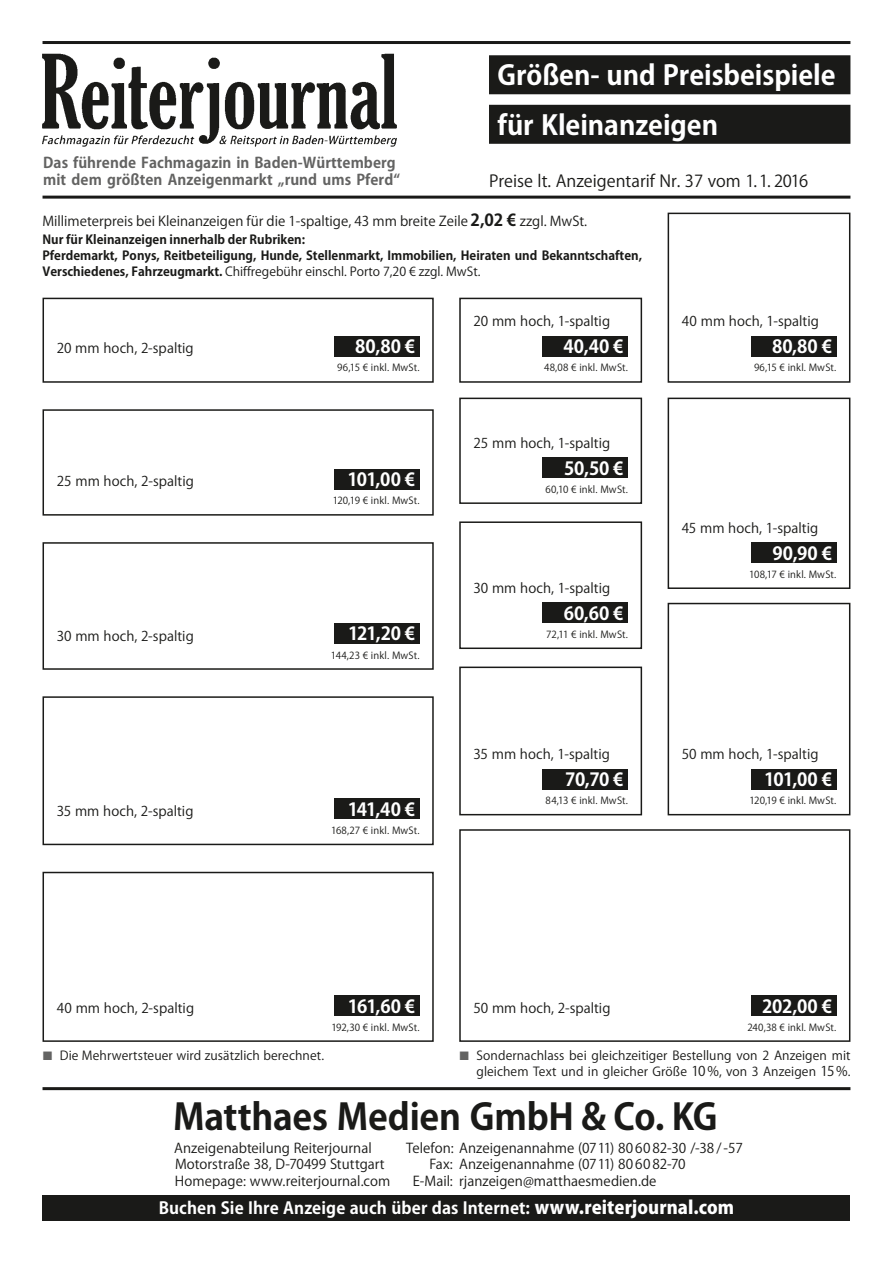
<style>
.page{position:relative;width:893px;height:1263px;background:#fff}
.page>*{position:absolute;margin:0;border:0;box-sizing:border-box;transform-origin:0 0}
.t1{font:700 36px "Koz Go Pro";letter-spacing:-.005em;color:#1a1a18}
.t2{font:700 27px/49.5px "Koz Go Pro";color:#fff}
.t3{font:700 18px "Koz Go Pro";letter-spacing:-.015em;color:#fff}
.t4{font:700 16.5px "Koz Go Pro";letter-spacing:.005em;color:#fff}
.t5{font:16.5px "Koz Go Pro";color:#1a1a18}
.t6{font:700 14.7px/17.2px "Koz Go Pro";letter-spacing:.005em;color:#636362}
.t7{font:13.5px/16.5px "Koz Go Pro";color:#1a1a18}
.t8{font:700 12.3px/16.2px "Koz Go Pro";color:#1a1a18}
.t9{font:12.3px/15.8px "Koz Go Pro";letter-spacing:.005em;color:#1a1a18}
.t10{font:9.75px "Koz Go Pro";letter-spacing:.015em;color:#1a1a18}
.s1{font-weight:700;font-size:16.5px}
.s2{font-weight:400}
.s3{font-size:13.5px}
.s4{font-weight:800;font-size:18px}
</style>
<div class="page">
<img style="left:42px;top:53px;width:355px;height:93px">
<div style="left:489px;top:55px;width:361px;height:39px;background:#1a1a18"></div>
<div style="left:489px;top:105px;width:361px;height:39px;background:#1a1a18"></div>
<hr style="left:43px;top:41px;width:807px;height:3px;background:#1a1a18">
<hr style="left:43px;top:1087px;width:807px;height:3px;background:#1a1a18">
<div style="left:43px;top:1195px;width:807px;height:25px;background:#1a1a18"></div>
<hr style="left:43px;top:196px;width:807px;height:3px;background:#1a1a18">
<div style="left:334px;top:336px;width:85px;height:20px;background:#1a1a18"></div>
<div style="left:43px;top:298px;width:391px;height:85px;border:2px solid #1a1a18"></div>
<div style="left:334px;top:469px;width:85px;height:20px;background:#1a1a18"></div>
<div style="left:43px;top:409px;width:391px;height:107px;border:2px solid #1a1a18"></div>
<div style="left:334px;top:623px;width:85px;height:20px;background:#1a1a18"></div>
<div style="left:43px;top:542px;width:391px;height:128px;border:2px solid #1a1a18"></div>
<div style="left:334px;top:799px;width:85px;height:20px;background:#1a1a18"></div>
<div style="left:43px;top:696px;width:391px;height:149px;border:2px solid #1a1a18"></div>
<div style="left:751px;top:995px;width:85px;height:20px;background:#1a1a18"></div>
<div style="left:459px;top:829px;width:391px;height:213px;border:2px solid #1a1a18"></div>
<div style="left:543px;top:769px;width:85px;height:20px;background:#1a1a18"></div>
<div style="left:459px;top:666px;width:183px;height:149px;border:2px solid #1a1a18"></div>
<div style="left:334px;top:995px;width:85px;height:20px;background:#1a1a18"></div>
<div style="left:43px;top:872px;width:391px;height:170px;border:2px solid #1a1a18"></div>
<div style="left:543px;top:457px;width:85px;height:21px;background:#1a1a18"></div>
<div style="left:459px;top:398px;width:183px;height:106px;border:2px solid #1a1a18"></div>
<div style="left:543px;top:603px;width:85px;height:20px;background:#1a1a18"></div>
<div style="left:459px;top:521px;width:183px;height:128px;border:2px solid #1a1a18"></div>
<div style="left:751px;top:336px;width:85px;height:20px;background:#1a1a18"></div>
<div style="left:668px;top:213px;width:182px;height:170px;border:2px solid #1a1a18"></div>
<div style="left:543px;top:336px;width:85px;height:20px;background:#1a1a18"></div>
<div style="left:459px;top:298px;width:183px;height:85px;border:2px solid #1a1a18"></div>
<div style="left:751px;top:542px;width:85px;height:21px;background:#1a1a18"></div>
<div style="left:668px;top:398px;width:182px;height:191px;border:2px solid #1a1a18"></div>
<div style="left:751px;top:769px;width:85px;height:20px;background:#1a1a18"></div>
<div style="left:668px;top:603px;width:182px;height:212px;border:2px solid #1a1a18"></div>
<h2 class="t2" style="left:497px;top:52px;width:340px">Größen- und Preisbeispiele für Kleinanzeigen</h2>
<p class="t6" style="left:43px;top:155px;width:358px">Das führende Fachmagazin in Baden-Württemberg mit dem größten Anzeigenmarkt „rund ums Pferd“</p>
<p class="t5" style="left:489px;top:170px;width:321px">Preise lt. Anzeigentarif Nr. 37 vom 1.1. 2016</p>
<p class="t7" style="left:43px;top:213px;width:546px">Millimeterpreis bei Kleinanzeigen für die 1-spaltige, 43 mm breite Zeile <span class="s1">2,02 €</span> zzgl. MwSt.</p>
<p class="t8" style="left:43px;top:232px;width:601px">Nur für Kleinanzeigen innerhalb der Rubriken:<br>Pferdemarkt, Ponys, Reitbeteiligung, Hunde, Stellenmarkt, Immobilien, Heiraten und Bekanntschaften,<br>Verschiedenes, Fahrzeugmarkt. <span class="s2">Chiffregebühr einschl. Porto 7,20 € zzgl. MwSt.</span></p>
<p class="t7" style="left:57px;top:341px;width:138px">20 mm hoch, 2-spaltig</p>
<h3 class="t3" style="left:355px;top:335px;width:61px">80,80 €</h3>
<p class="t10" style="left:337px;top:362px;width:84px">96,15 € inkl. MwSt.</p>
<p class="t7" style="left:57px;top:473px;width:139px">25 mm hoch, 2-spaltig</p>
<h3 class="t3" style="left:347px;top:468px;width:69px">101,00 €</h3>
<p class="t10" style="left:333px;top:494px;width:88px">120,19 € inkl. MwSt.</p>
<p class="t7" style="left:57px;top:628px;width:139px">30 mm hoch, 2-spaltig</p>
<h3 class="t3" style="left:348px;top:622px;width:69px">121,20 €</h3>
<p class="t10" style="left:331px;top:649px;width:90px">144,23 € inkl. MwSt.</p>
<p class="t7" style="left:57px;top:803px;width:138px">35 mm hoch, 2-spaltig</p>
<h3 class="t3" style="left:348px;top:798px;width:69px">141,40 €</h3>
<p class="t10" style="left:331px;top:824px;width:90px">168,27 € inkl. MwSt.</p>
<p class="t7" style="left:473px;top:314px;width:138px">20 mm hoch, 1-spaltig</p>
<h3 class="t3" style="left:563px;top:335px;width:62px">40,40 €</h3>
<p class="t10" style="left:544px;top:362px;width:85px">48,08 € inkl. MwSt.</p>
<p class="t7" style="left:473px;top:435px;width:138px">25 mm hoch, 1-spaltig</p>
<h3 class="t3" style="left:564px;top:456px;width:61px">50,50 €</h3>
<p class="t10" style="left:545px;top:483px;width:84px">60,10 € inkl. MwSt.</p>
<p class="t7" style="left:473px;top:580px;width:138px">30 mm hoch, 1-spaltig</p>
<h3 class="t3" style="left:564px;top:601px;width:61px">60,60 €</h3>
<p class="t10" style="left:546px;top:628px;width:83px">72,11 € inkl. MwSt.</p>
<p class="t7" style="left:473px;top:746px;width:138px">35 mm hoch, 1-spaltig</p>
<h3 class="t3" style="left:565px;top:768px;width:60px">70,70 €</h3>
<p class="t10" style="left:546px;top:794px;width:84px">84,13 € inkl. MwSt.</p>
<p class="t7" style="left:682px;top:314px;width:139px">40 mm hoch, 1-spaltig</p>
<h3 class="t3" style="left:772px;top:335px;width:61px">80,80 €</h3>
<p class="t10" style="left:754px;top:362px;width:84px">96,15 € inkl. MwSt.</p>
<p class="t7" style="left:682px;top:520px;width:138px">45 mm hoch, 1-spaltig</p>
<h3 class="t3" style="left:772px;top:541px;width:61px">90,90 €</h3>
<p class="t10" style="left:749px;top:568px;width:89px">108,17 € inkl. MwSt.</p>
<p class="t7" style="left:682px;top:746px;width:138px">50 mm hoch, 1-spaltig</p>
<h3 class="t3" style="left:764px;top:768px;width:69px">101,00 €</h3>
<p class="t10" style="left:749px;top:794px;width:88px">120,19 € inkl. MwSt.</p>
<p class="t7" style="left:57px;top:1000px;width:139px">40 mm hoch, 2-spaltig</p>
<h3 class="t3" style="left:348px;top:994px;width:69px">161,60 €</h3>
<p class="t10" style="left:331px;top:1021px;width:90px">192,30 € inkl. MwSt.</p>
<p class="t7" style="left:473px;top:1000px;width:138px">50 mm hoch, 2-spaltig</p>
<h3 class="t3" style="left:762px;top:994px;width:71px">202,00 €</h3>
<p class="t10" style="left:747px;top:1021px;width:90px">240,38 € inkl. MwSt.</p>
<p class="t9" style="left:60px;top:1048px;width:266px">Die Mehrwertsteuer wird zusätzlich berechnet.</p>
<p class="t9" style="left:476px;top:1048px;width:376px">Sondernachlass bei gleichzeitiger Bestellung von 2 Anzeigen mit gleichem Text und in gleicher Größe <span class="s3">10%</span>, von 3 Anzeigen <span class="s3">15%</span>.</p>
<h1 class="t1" style="left:173px;top:1094px;width:546px">Matthaes Medien GmbH &amp; Co. KG</h1>
<p class="t7" style="left:174px;top:1140px;width:217px">Anzeigenabteilung Reiterjournal<br>Motorstraße 38, D-70499 Stuttgart<br>Homepage: www.reiterjournal.com</p>
<p class="t7" style="left:406px;top:1140px;width:338px">Telefon: Anzeigenannahme (0711) 80 60 82-30 /-38 /-57</p>
<p class="t7" style="left:429px;top:1156px;width:258px">Fax: Anzeigenannahme (0711) 80 60 82-70</p>
<p class="t7" style="left:413px;top:1173px;width:245px">E-Mail: rjanzeigen@matthaesmedien.de</p>
<p class="t4" style="left:159px;top:1198px;width:577px">Buchen Sie Ihre Anzeige auch über das Internet: <span class="s4">www.reiterjournal.com</span></p>
</div>
